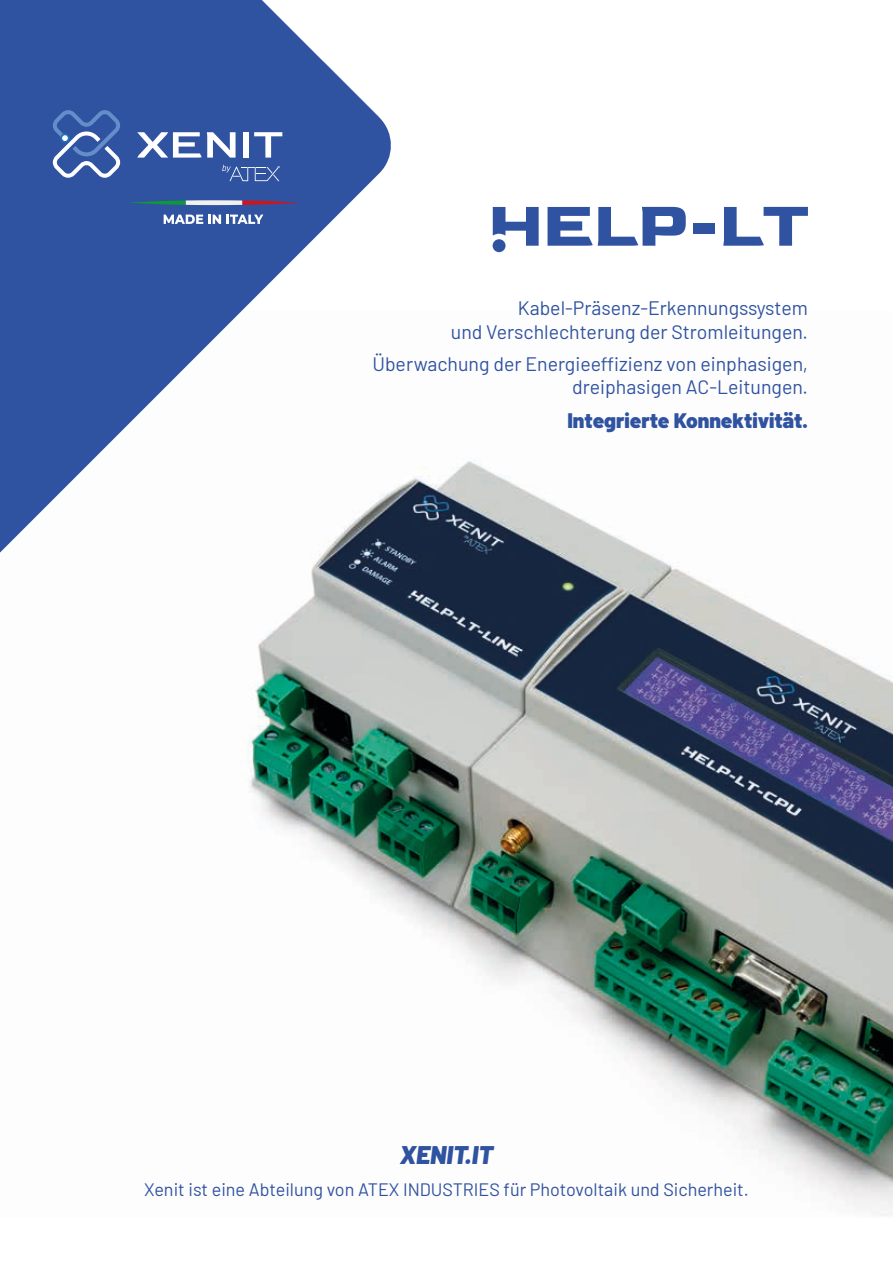
<style>
.page{position:relative;width:893px;height:1263px;background:#fff}
.page>*{position:absolute;margin:0;border:0;box-sizing:border-box;transform-origin:0 0}
.t1{font:italic 900 25.5px "Barlow";color:#3053a1}
.t2{font:900 21px "Barlow";color:#3053a1}
.t3{font:19.5px/23.4px "Barlow";color:#3053a1;text-align:right}
.t4{font:18px "Barlow";color:#3053a1}
</style>
<div class="page">
<img style="left:249px;top:460px;width:644px;height:756px">
<svg style="left:0;top:0;width:395px;height:788px"></svg>
<svg style="left:222px;top:165px;width:58px;height:16px"></svg>
<svg style="left:164px;top:215px;width:57px;height:9px"></svg>
<svg style="left:227px;top:215px;width:36px;height:9px"></svg>
<svg style="left:129px;top:200px;width:170px;height:5px"></svg>
<svg style="left:137px;top:132px;width:99px;height:26px"></svg>
<div style="left:243px;top:132px;width:6px;height:26px;background:#fff"></div>
<svg style="left:254px;top:132px;width:28px;height:26px"></svg>
<svg style="left:53px;top:109px;width:67px;height:70px;background:#5473b3"></svg>
<div style="left:61px;top:134px;width:8px;height:8px;background:#fff;border-radius:50%"></div>
<div style="left:60px;top:133px;width:10px;height:10px;border:2px solid #1f71b8;border-radius:50%"></div>
<svg style="left:493px;top:207px;width:46px;height:39px"></svg>
<svg style="left:547px;top:207px;width:139px;height:39px"></svg>
<div style="left:693px;top:224px;width:21px;height:10px;background:#3053a1"></div>
<svg style="left:723px;top:207px;width:85px;height:39px"></svg>
<div style="left:493px;top:239px;width:12px;height:13px;background:#3053a1;border-radius:50%"></div>
<p class="t3" style="left:451px;top:295px;width:359px">Kabel-Präsenz-Erkennungssystem<br>und Verschlechterung der Stromleitungen.</p>
<p class="t3" style="left:372px;top:351px;width:437px">Überwachung der Energieeffizienz von einphasigen, dreiphasigen AC-Leitungen.</p>
<p class="t2" style="left:567px;top:404px;width:242px">Integrierte Konnektivität.</p>
<h1 class="t1" style="left:400px;top:1135px;width:95px">XENIT.IT</h1>
<p class="t4" style="left:144px;top:1177px;width:606px">Xenit ist eine Abteilung von ATEX INDUSTRIES für Photovoltaik und Sicherheit.</p>
</div>
